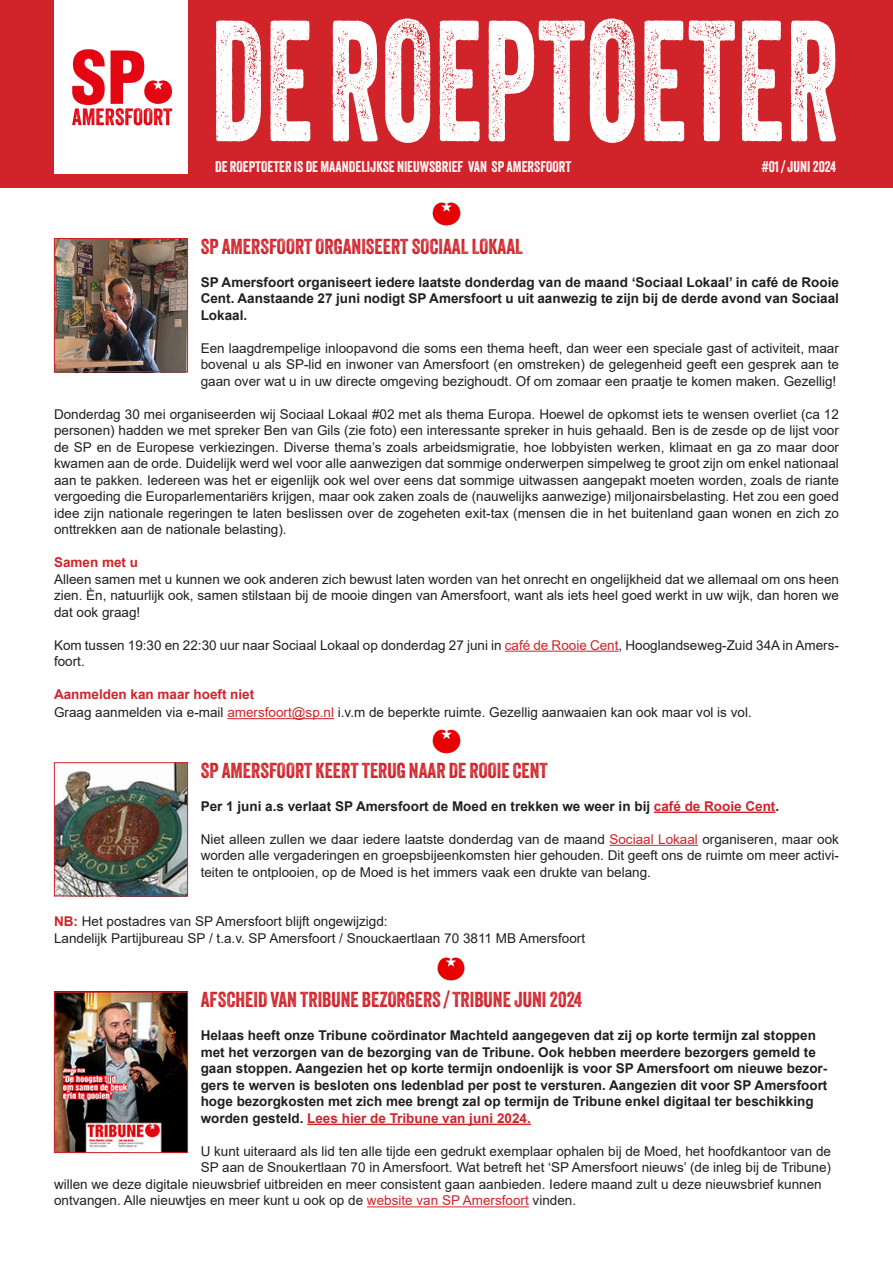
<style>
.page{position:relative;width:893px;height:1263px;background:#fff}
.page>*{position:absolute;margin:0;border:0;box-sizing:border-box;transform-origin:0 0}
.t1{font:166.5px "Veneer";letter-spacing:.01em;color:#fff;scale:.73 1}
.t2{font:21px "Veneer";color:#d1232a}
.t3{font:15px "Veneer";color:#fff}
.t4{font:13.5px/16.5px "Arial";color:#231f20;text-align:justify}
.t5{font:700 13.5px/16.5px "Arial";color:#231f20;text-align:justify}
.t6{font:700 13.5px "Arial";color:#d1232a}
.s1{color:#d1232a}
.s2{font-weight:700;color:#d1232a}
</style>
<div class="page">
<div style="left:0;top:0;width:893px;height:187px;background:#d1232a"></div>
<div style="left:54px;top:0;width:134px;height:173px;background:#fff"></div>
<img style="left:72px;top:49px;width:101px;height:77px">
<img style="left:432px;top:729px;width:29px;height:25px">
<img style="left:432px;top:202px;width:29px;height:24px">
<hr style="left:654px;top:812px;width:121px;height:1px;background:#d1232a">
<hr style="left:609px;top:845px;width:89px;height:1px;background:#d1232a">
<img style="left:56px;top:764px;width:130px;height:130px">
<div style="left:54px;top:762px;width:134px;height:134px;border:1px solid #d1232a"></div>
<hr style="left:505px;top:651px;width:113px;height:1px;background:#d1232a">
<hr style="left:227px;top:718px;width:107px;height:1px;background:#d1232a">
<img style="left:56px;top:240px;width:130px;height:130px">
<div style="left:54px;top:238px;width:134px;height:134px;border:1px solid #d1232a"></div>
<img style="left:437px;top:957px;width:28px;height:24px">
<hr style="left:307px;top:1124px;width:224px;height:1px;background:#d1232a">
<hr style="left:367px;top:1206px;width:162px;height:1px;background:#d1232a">
<img style="left:56px;top:994px;width:130px;height:157px">
<div style="left:54px;top:992px;width:134px;height:161px;border:1px solid #d1232a"></div>
<p class="t1" style="left:211px;top:-20px;width:862px">DE ROEPTOETER</p>
<p class="t3" style="left:215px;top:157px;width:358px">DE ROEPTOETER IS DE MAANDELIJKSE NIEUWSBRIEF VAN SP AMERSFOORT</p>
<p class="t3" style="left:762px;top:157px;width:76px">#01 / JUNI 2024</p>
<p class="t2" style="left:201px;top:233px;width:324px">SP AMERSFOORT ORGANISEERT SOCIAAL LOKAAL</p>
<p class="t5" style="left:201px;top:274px;width:640px">SP Amersfoort organiseert iedere laatste donderdag van de maand ‘Sociaal Lokaal’ in café de Rooie Cent. Aanstaande 27 juni nodigt SP Amersfoort u uit aanwezig te zijn bij de derde avond van Sociaal Lokaal.</p>
<p class="t4" style="left:201px;top:340px;width:640px">Een laagdrempelige inloopavond die soms een thema heeft, dan weer een speciale gast of activiteit, maar bovenal u als SP-lid en inwoner van Amersfoort (en omstreken) de gelegenheid geeft een gesprek aan te gaan over wat u in uw directe omgeving bezighoudt. Of om zomaar een praatje te komen maken. Gezellig!</p>
<p class="t4" style="left:54px;top:406px;width:786px">Donderdag 30 mei organiseerden wij Sociaal Lokaal #02 met als thema Europa. Hoewel de opkomst iets te wensen overliet (ca 12 personen) hadden we met spreker Ben van Gils (zie foto) een interessante spreker in huis gehaald. Ben is de zesde op de lijst voor de SP en de Europese verkiezingen. Diverse thema’s zoals arbeidsmigratie, hoe lobbyisten werken, klimaat en ga zo maar door kwamen aan de orde. Duidelijk werd wel voor alle aanwezigen dat sommige onderwerpen simpelweg te groot zijn om enkel nationaal aan te pakken. Iedereen was het er eigenlijk ook wel over eens dat sommige uitwassen aangepakt moeten worden, zoals de riante vergoeding die Europarlementariërs krijgen, maar ook zaken zoals de (nauwelijks aanwezige) miljonairsbelasting. Het zou een goed idee zijn nationale regeringen te laten beslissen over de zogeheten exit-tax (mensen die in het buitenland gaan wonen en zich zo onttrekken aan de nationale belasting).</p>
<p class="t6" style="left:54px;top:553px;width:86px">Samen met u</p>
<p class="t4" style="left:54px;top:571px;width:786px">Alleen samen met u kunnen we ook anderen zich bewust laten worden van het onrecht en ongelijkheid dat we allemaal om ons heen zien. Èn, natuurlijk ook, samen stilstaan bij de mooie dingen van Amersfoort, want als iets heel goed werkt in uw wijk, dan horen we dat ook graag!</p>
<p class="t4" style="left:54px;top:637px;width:786px">Kom tussen 19:30 en 22:30 uur naar Sociaal Lokaal op donderdag 27 juni in <span class="s1">café de Rooie Cent</span>, Hooglandseweg-Zuid 34A in Amers&shy;foort.</p>
<p class="t6" style="left:54px;top:685px;width:202px">Aanmelden kan maar hoeft niet</p>
<p class="t4" style="left:54px;top:704px;width:699px">Graag aanmelden via e-mail <span class="s1">amersfoort@sp.nl</span> i.v.m de beperkte ruimte. Gezellig aanwaaien kan ook maar vol is vol.</p>
<p class="t2" style="left:201px;top:757px;width:348px">SP AMERSFOORT KEERT TERUG NAAR DE ROOIE CENT</p>
<p class="t5" style="left:201px;top:798px;width:580px">Per 1 juni a.s verlaat SP Amersfoort de Moed en trekken we weer in bij <span class="s1">café de Rooie Cent</span>.</p>
<p class="t4" style="left:201px;top:831px;width:640px">Niet alleen zullen we daar iedere laatste donderdag van de maand <span class="s1">Sociaal Lokaal</span> organiseren, maar ook worden alle vergaderingen en groepsbijeenkomsten hier gehouden. Dit geeft ons de ruimte om meer activi&shy;teiten te ontplooien, op de Moed is het immers vaak een drukte van belang.</p>
<p class="t4" style="left:54px;top:913px;width:335px"><span class="s2">NB:</span> Het postadres van SP Amersfoort blijft ongewijzigd:</p>
<p class="t4" style="left:54px;top:930px;width:533px">Landelijk Partijbureau SP / t.a.v. SP Amersfoort / Snouckaertlaan 70 3811 MB Amersfoort</p>
<p class="t2" style="left:201px;top:987px;width:383px">AFSCHEID VAN TRIBUNE BEZORGERS / TRIBUNE JUNI 2024</p>
<p class="t5" style="left:201px;top:1027px;width:628px;text-align:left">Helaas heeft onze Tribune coördinator Machteld aangegeven dat zij op korte termijn zal stoppen met het verzorgen van de bezorging van de Tribune. Ook hebben meerdere bezorgers gemeld te gaan stoppen. Aangezien het op korte termijn ondoenlijk is voor SP Amersfoort om nieuwe bezor&shy;gers te werven is besloten ons ledenblad per post te versturen. Aangezien dit voor SP Amersfoort hoge bezorgkosten met zich mee brengt zal op termijn de Tribune enkel digitaal ter beschikking worden gesteld. <span class="s1">Lees hier de Tribune van juni 2024.</span></p>
<p class="t4" style="left:201px;top:1143px;width:632px">U kunt uiteraard als lid ten alle tijde een gedrukt exemplaar ophalen bij de Moed, het hoofdkantoor van de</p>
<p class="t4" style="left:201px;top:1159px;width:632px">SP aan de Snoukertlaan 70 in Amersfoort. Wat betreft het ‘SP Amersfoort nieuws’ (de inleg bij de Tribune)</p>
<p class="t4" style="left:54px;top:1176px;width:769px">willen we deze digitale nieuwsbrief uitbreiden en meer consistent gaan aanbieden. Iedere maand zult u deze nieuwsbrief kunnen</p>
<p class="t4" style="left:54px;top:1192px;width:524px">ontvangen. Alle nieuwtjes en meer kunt u ook op de <span class="s1">website van SP Amersfoort</span> vinden.</p>
</div>
